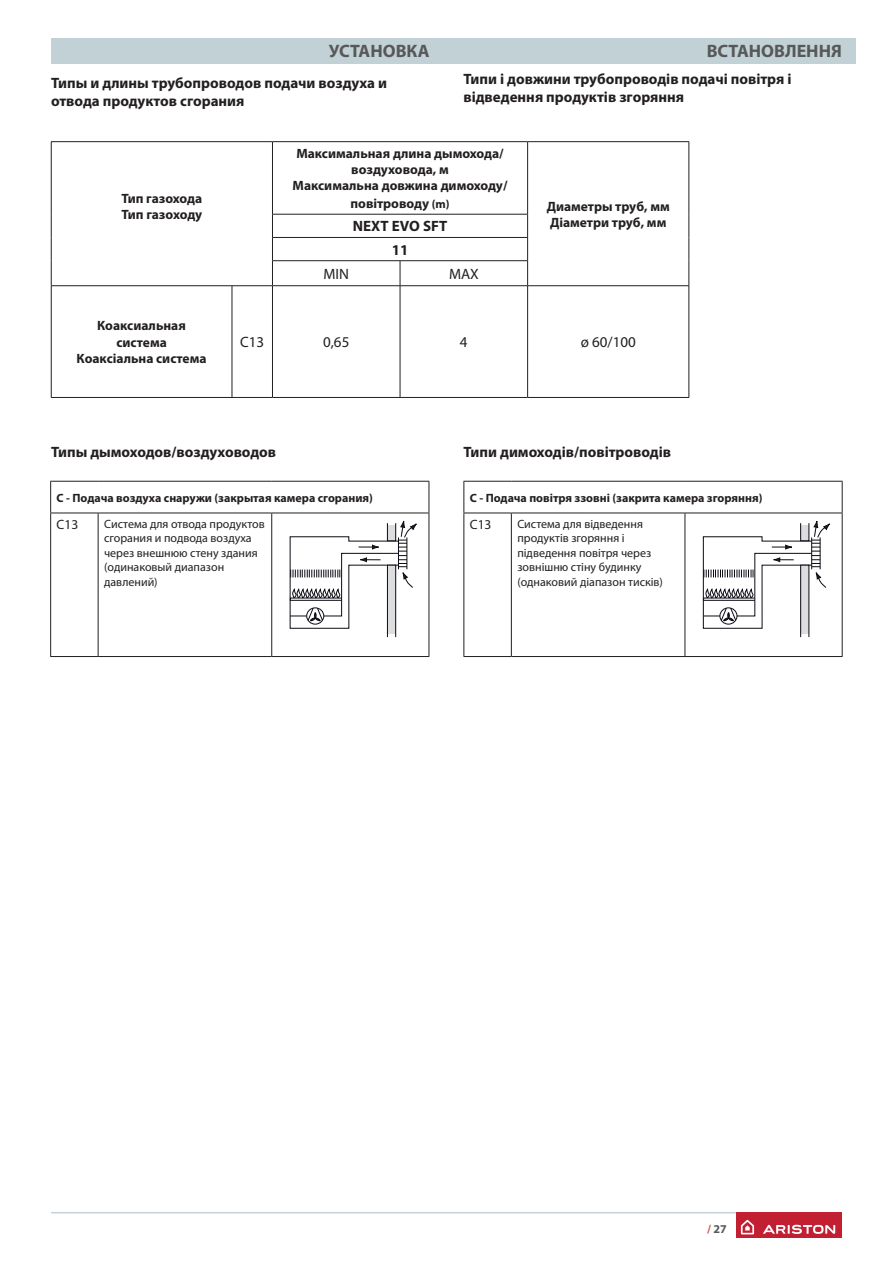
<style>
.page{position:relative;width:893px;height:1263px;background:#fff}
.page>*{position:absolute;margin:0;border:0;box-sizing:border-box;transform-origin:0 0}
.t1{font:700 18px "Myriad Pro";color:#57585a}
.t2{font:700 15px/18px "Myriad Pro";color:#231f20}
.t3{font:15px "Myriad Pro";color:#231f20}
.t4{font:700 13.5px/16.2px "Myriad Pro";color:#231f20;text-align:center}
.t5{font:13.5px "Myriad Pro";color:#231f20}
.t6{font:12px/14.4px "Myriad Pro";color:#231f20}
.t7{font:700 12px "Myriad Pro";color:#231f20}
.t8{font:700 12px "Myriad Pro";color:#57585a}
.s1{font-size:12px}
.s2{color:#d55541}
</style>
<div class="page">
<hr style="left:51px;top:1212px;width:791px;height:1px;background:#c2d1d5">
<div style="left:736px;top:1212px;width:106px;height:26px;background:#c31f33"></div>
<svg style="left:741px;top:1220px;width:13px;height:14px"></svg>
<svg style="left:763px;top:1225px;width:72px;height:9px"></svg>
<div style="left:51px;top:38px;width:804px;height:26px;background:#c2d1d5"></div>
<hr style="left:51px;top:141px;width:181px;height:1px;background:#231f20">
<hr style="left:51px;top:142px;width:1px;height:72px;background:#231f20">
<hr style="left:232px;top:141px;width:40px;height:1px;background:#231f20">
<svg style="left:51px;top:214px;width:1px;height:71px"></svg>
<hr style="left:272px;top:141px;width:128px;height:1px;background:#231f20">
<hr style="left:272px;top:142px;width:1px;height:72px;background:#231f20">
<hr style="left:400px;top:141px;width:128px;height:1px;background:#231f20">
<hr style="left:528px;top:141px;width:161px;height:1px;background:#231f20">
<hr style="left:527px;top:142px;width:1px;height:72px;background:#231f20">
<hr style="left:689px;top:142px;width:1px;height:72px;background:#231f20">
<svg style="left:689px;top:214px;width:1px;height:71px"></svg>
<hr style="left:272px;top:214px;width:128px;height:1px;background:#231f20">
<hr style="left:400px;top:214px;width:128px;height:1px;background:#231f20">
<hr style="left:272px;top:237px;width:128px;height:1px;background:#231f20">
<hr style="left:400px;top:237px;width:128px;height:1px;background:#231f20">
<hr style="left:272px;top:260px;width:128px;height:1px;background:#231f20">
<svg style="left:272px;top:214px;width:1px;height:71px"></svg>
<hr style="left:400px;top:260px;width:128px;height:1px;background:#231f20">
<svg style="left:400px;top:261px;width:1px;height:24px"></svg>
<svg style="left:527px;top:214px;width:1px;height:71px"></svg>
<hr style="left:51px;top:285px;width:181px;height:1px;background:#231f20">
<hr style="left:51px;top:286px;width:1px;height:111px;background:#231f20">
<hr style="left:51px;top:397px;width:181px;height:1px;background:#231f20">
<hr style="left:232px;top:285px;width:40px;height:1px;background:#231f20">
<hr style="left:232px;top:286px;width:1px;height:111px;background:#231f20">
<hr style="left:528px;top:285px;width:161px;height:1px;background:#231f20">
<hr style="left:689px;top:286px;width:1px;height:111px;background:#231f20">
<hr style="left:528px;top:397px;width:161px;height:1px;background:#231f20">
<hr style="left:232px;top:397px;width:40px;height:1px;background:#231f20">
<hr style="left:272px;top:285px;width:128px;height:1px;background:#231f20">
<hr style="left:272px;top:286px;width:1px;height:111px;background:#231f20">
<hr style="left:400px;top:285px;width:128px;height:1px;background:#231f20">
<hr style="left:400px;top:286px;width:1px;height:111px;background:#231f20">
<hr style="left:527px;top:286px;width:1px;height:111px;background:#231f20">
<hr style="left:272px;top:397px;width:128px;height:1px;background:#231f20">
<hr style="left:400px;top:397px;width:128px;height:1px;background:#231f20">
<hr style="left:50px;top:481px;width:48px;height:1px;background:#231f20">
<hr style="left:50px;top:482px;width:1px;height:31px;background:#231f20">
<hr style="left:98px;top:481px;width:174px;height:1px;background:#231f20">
<hr style="left:272px;top:481px;width:157px;height:1px;background:#231f20">
<hr style="left:429px;top:482px;width:1px;height:31px;background:#231f20">
<hr style="left:50px;top:513px;width:48px;height:1px;background:#231f20">
<hr style="left:50px;top:513px;width:1px;height:143px;background:#231f20">
<hr style="left:98px;top:513px;width:174px;height:1px;background:#231f20">
<hr style="left:98px;top:513px;width:1px;height:143px;background:#231f20">
<hr style="left:272px;top:513px;width:157px;height:1px;background:#231f20">
<hr style="left:271px;top:513px;width:1px;height:143px;background:#231f20">
<hr style="left:429px;top:513px;width:1px;height:143px;background:#231f20">
<hr style="left:50px;top:656px;width:48px;height:1px;background:#231f20">
<hr style="left:98px;top:656px;width:174px;height:1px;background:#231f20">
<hr style="left:272px;top:656px;width:157px;height:1px;background:#231f20">
<div style="left:387px;top:565px;width:9px;height:69px;background:#dcdddf"></div>
<div style="left:387px;top:565px;width:9px;height:72px;border:1px solid #0d0b14"></div>
<svg style="left:290px;top:521px;width:127px;height:108px"></svg>
<hr style="left:463px;top:481px;width:48px;height:1px;background:#231f20">
<hr style="left:463px;top:482px;width:1px;height:31px;background:#231f20">
<hr style="left:511px;top:481px;width:174px;height:1px;background:#231f20">
<hr style="left:685px;top:481px;width:157px;height:1px;background:#231f20">
<hr style="left:842px;top:482px;width:1px;height:31px;background:#231f20">
<hr style="left:463px;top:513px;width:48px;height:1px;background:#231f20">
<hr style="left:463px;top:513px;width:1px;height:143px;background:#231f20">
<hr style="left:511px;top:513px;width:174px;height:1px;background:#231f20">
<hr style="left:511px;top:513px;width:1px;height:143px;background:#231f20">
<hr style="left:685px;top:513px;width:157px;height:1px;background:#231f20">
<hr style="left:685px;top:513px;width:1px;height:143px;background:#231f20">
<hr style="left:842px;top:513px;width:1px;height:143px;background:#231f20">
<hr style="left:463px;top:656px;width:48px;height:1px;background:#231f20">
<hr style="left:511px;top:656px;width:174px;height:1px;background:#231f20">
<hr style="left:685px;top:656px;width:157px;height:1px;background:#231f20">
<div style="left:801px;top:565px;width:8px;height:69px;background:#dcdddf"></div>
<div style="left:800px;top:565px;width:9px;height:72px;border:1px solid #0d0b14"></div>
<svg style="left:703px;top:521px;width:127px;height:108px"></svg>
<h1 class="t1" style="left:329px;top:41px;width:102px">УСТАНОВКА</h1>
<h1 class="t1" style="left:707px;top:41px;width:137px">ВСТАНОВЛЕННЯ</h1>
<p class="t2" style="left:51px;top:74px;width:338px">Типы и длины трубопроводов подачи воздуха и отвода продуктов сгорания</p>
<p class="t2" style="left:463px;top:71px;width:330px">Типи і довжини трубопроводів подачі повітря і відведення продуктів згоряння</p>
<p class="t4" style="left:121px;top:190px;width:82px;text-align:left">Тип газохода<br>Тип газоходу</p>
<p class="t4" style="left:77px;top:318px;width:131px">Коаксиальная система<br>Коаксіальна система</p>
<p class="t4" style="left:293px;top:145px;width:216px">Максимальная длина дымохода/ воздуховода, м<br>Максимальна довжина димоходу/</p>
<p class="t4" style="left:350px;top:196px;width:101px">повітроводу <span class="s1">(m)</span></p>
<p class="t4" style="left:547px;top:198px;width:125px">Диаметры труб, мм</p>
<p class="t2" style="left:353px;top:218px;width:96px">NEXT EVO SFT</p>
<p class="t4" style="left:550px;top:214px;width:118px">Діаметри труб, мм</p>
<p class="t2" style="left:392px;top:241px;width:18px">11</p>
<p class="t3" style="left:323px;top:266px;width:27px">MIN</p>
<p class="t3" style="left:449px;top:266px;width:31px">MAX</p>
<p class="t3" style="left:240px;top:334px;width:26px">C13</p>
<p class="t3" style="left:323px;top:334px;width:28px">0,65</p>
<p class="t3" style="left:460px;top:334px;width:9px">4</p>
<p class="t3" style="left:581px;top:334px;width:57px">ø 60/100</p>
<p class="t2" style="left:51px;top:443px;width:227px">Типы дымоходов/воздуховодов</p>
<p class="t2" style="left:463px;top:443px;width:209px">Типи димоходів/повітроводів</p>
<p class="t7" style="left:57px;top:491px;width:318px">С - Подача воздуха снаружи (закрытая камера сгорания)</p>
<p class="t5" style="left:57px;top:517px;width:23px">C13</p>
<p class="t6" style="left:104px;top:517px;width:162px">Система для отвода продуктов сгорания и подвода воздуха через внешнюю стену здания (одинаковый диапазон давлений)</p>
<p class="t7" style="left:470px;top:491px;width:294px">С - Подача повітря ззовні (закрита камера згоряння)</p>
<p class="t5" style="left:470px;top:517px;width:23px">C13</p>
<p class="t6" style="left:517px;top:517px;width:147px">Система для відведення продуктів згоряння і підведення повітря через зовнішню стіну будинку (однаковий діапазон тисків)</p>
<p class="t8" style="left:707px;top:1222px;width:21px"><span class="s2">/</span> 27</p>
</div>
